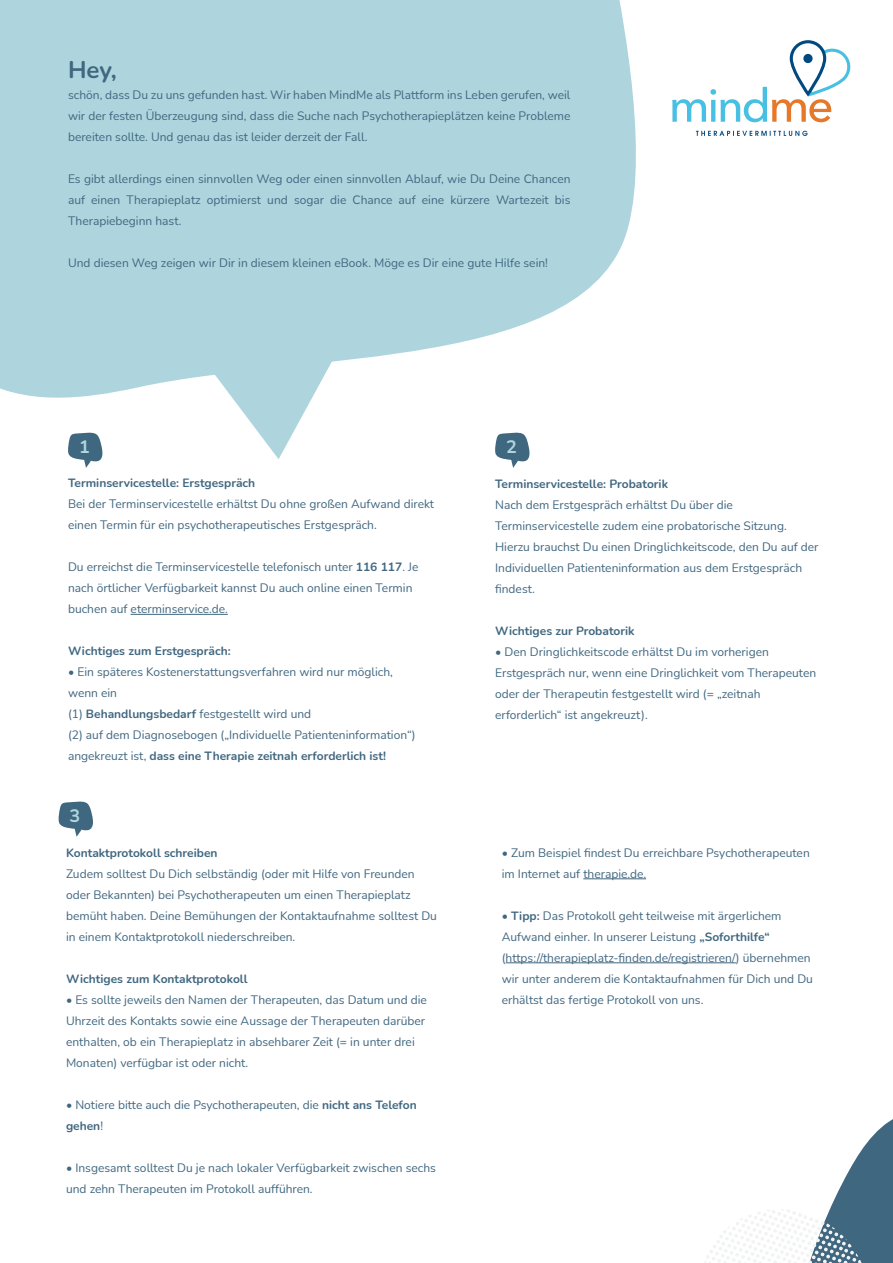
<style>
.page{position:relative;width:893px;height:1263px;background:#fff}
.page>*{position:absolute;margin:0;border:0;box-sizing:border-box;transform-origin:0 0}
.t1{font:700 24px "Nunito";color:#406780}
.t2{font:700 18px "Nunito";color:#aed7de}
.t3{font:12px/21px "Nunito";color:#406780}
.t4{font:700 12px "Nunito";color:#406780}
.s1{font-weight:700}
</style>
<div class="page">
<svg style="left:239px;top:407px;width:68px;height:52px"></svg>
<svg style="left:0;top:0;width:636px;height:407px;background:#b7d9e0"></svg>
<svg style="left:495px;top:432px;width:35px;height:36px"></svg>
<svg style="left:68px;top:432px;width:35px;height:36px"></svg>
<svg style="left:58px;top:801px;width:35px;height:36px"></svg>
<hr style="left:131px;top:614px;width:97px;height:1px;background:#406780">
<svg style="left:705px;top:1119px;width:188px;height:144px"></svg>
<hr style="left:583px;top:878px;width:63px;height:1px;background:#406780">
<hr style="left:506px;top:962px;width:230px;height:1px;background:#406780">
<svg style="left:672px;top:44px;width:179px;height:78px"></svg>
<svg style="left:791px;top:42px;width:34px;height:52px"></svg>
<div style="left:790px;top:40px;width:36px;height:55px;border:3px solid #004981;border-radius:17px"></div>
<div style="left:803px;top:54px;width:10px;height:9px;background:#004981;border-radius:50%"></div>
<svg style="left:696px;top:131px;width:112px;height:5px"></svg>
<h1 class="t1" style="left:68px;top:53px;width:50px">Hey,</h1>
<p class="t3" style="left:68px;top:84px;width:504px;text-align:justify">schön, dass Du zu uns gefunden hast. Wir haben MindMe als Plattform ins Leben gerufen, weil wir der festen Überzeugung sind, dass die Suche nach Psychotherapieplätzen keine Probleme bereiten sollte. Und genau das ist leider derzeit der Fall.</p>
<p class="t3" style="left:68px;top:168px;width:504px;text-align:justify">Es gibt allerdings einen sinnvollen Weg oder einen sinnvollen Ablauf, wie Du Deine Chancen auf einen Therapieplatz optimierst und sogar die Chance auf eine kürzere Wartezeit bis Therapiebeginn hast.</p>
<p class="t3" style="left:68px;top:252px;width:481px">Und diesen Weg zeigen wir Dir in diesem kleinen eBook. Möge es Dir eine gute Hilfe sein!</p>
<h2 class="t2" style="left:79px;top:434px;width:12px">1</h2>
<h2 class="t2" style="left:506px;top:434px;width:12px">2</h2>
<p class="t4" style="left:68px;top:475px;width:189px">Terminservicestelle: Erstgespräch</p>
<p class="t3" style="left:68px;top:493px;width:368px">Bei der Terminservicestelle erhältst Du ohne großen Aufwand direkt einen Termin für ein psychotherapeutisches Erstgespräch.</p>
<p class="t3" style="left:68px;top:556px;width:352px">Du erreichst die Terminservicestelle telefonisch unter <span class="s1">116 117</span>. Je nach örtlicher Verfügbarkeit kannst Du auch online einen Termin buchen auf eterminservice.de.</p>
<p class="t4" style="left:68px;top:643px;width:164px">Wichtiges zum Erstgespräch:</p>
<p class="t3" style="left:68px;top:661px;width:349px">• Ein späteres Kostenerstattungsverfahren wird nur möglich, wenn ein<br>(1) <span class="s1">Behandlungsbedarf</span> festgestellt wird und<br>(2) auf dem Diagnosebogen („Individuelle Patienteninformation“) angekreuzt ist, <span class="s1">dass eine Therapie zeitnah erforderlich ist!</span></p>
<h2 class="t2" style="left:70px;top:803px;width:12px">3</h2>
<p class="t4" style="left:66px;top:844px;width:153px">Kontaktprotokoll schreiben</p>
<p class="t3" style="left:66px;top:863px;width:372px">Zudem solltest Du Dich selbständig (oder mit Hilfe von Freunden oder Bekannten) bei Psychotherapeuten um einen Therapieplatz bemüht haben. Deine Bemühungen der Kontaktaufnahme solltest Du in einem Kontaktprotokoll niederschreiben.</p>
<p class="t4" style="left:66px;top:970px;width:183px">Wichtiges zum Kontaktprotokoll</p>
<p class="t3" style="left:66px;top:989px;width:362px">• Es sollte jeweils den Namen der Therapeuten, das Datum und die Uhrzeit des Kontakts sowie eine Aussage der Therapeuten darüber enthalten, ob ein Therapieplatz in absehbarer Zeit (= in unter drei Monaten) verfügbar ist oder nicht.</p>
<p class="t3" style="left:66px;top:1094px;width:352px">• Notiere bitte auch die Psychotherapeuten, die <span class="s1">nicht ans Telefon gehen</span>!</p>
<p class="t3" style="left:66px;top:1157px;width:371px">• Insgesamt solltest Du je nach lokaler Verfügbarkeit zwischen sechs und zehn Therapeuten im Protokoll aufführen.</p>
<p class="t4" style="left:495px;top:476px;width:175px">Terminservicestelle: Probatorik</p>
<p class="t3" style="left:495px;top:494px;width:325px">Nach dem Erstgespräch erhältst Du über die Terminservicestelle zudem eine probatorische Sitzung.<br>Hierzu brauchst Du einen Dringlichkeitscode, den Du auf der Individuellen Patienteninformation aus dem Erstgespräch findest.</p>
<p class="t4" style="left:495px;top:623px;width:141px">Wichtiges zur Probatorik</p>
<p class="t3" style="left:495px;top:641px;width:323px"><span class="s1">•</span> Den Dringlichkeitscode erhältst Du im vorherigen Erstgespräch nur, wenn eine Dringlichkeit vom Therapeuten oder der Therapeutin festgestellt wird (= „zeitnah erforderlich“ ist angekreuzt).</p>
<p class="t3" style="left:502px;top:842px;width:310px">• Zum Beispiel findest Du erreichbare Psychotherapeuten im Internet auf therapie.de.</p>
<p class="t3" style="left:502px;top:905px;width:313px">• <span class="s1">Tipp:</span> Das Protokoll geht teilweise mit ärgerlichem Aufwand einher. In unserer Leistung <span class="s1">„Soforthilfe“ </span>(https://therapieplatz-finden.de/registrieren/) übernehmen wir unter anderem die Kontaktaufnahmen für Dich und Du erhältst das fertige Protokoll von uns.</p>
</div>
